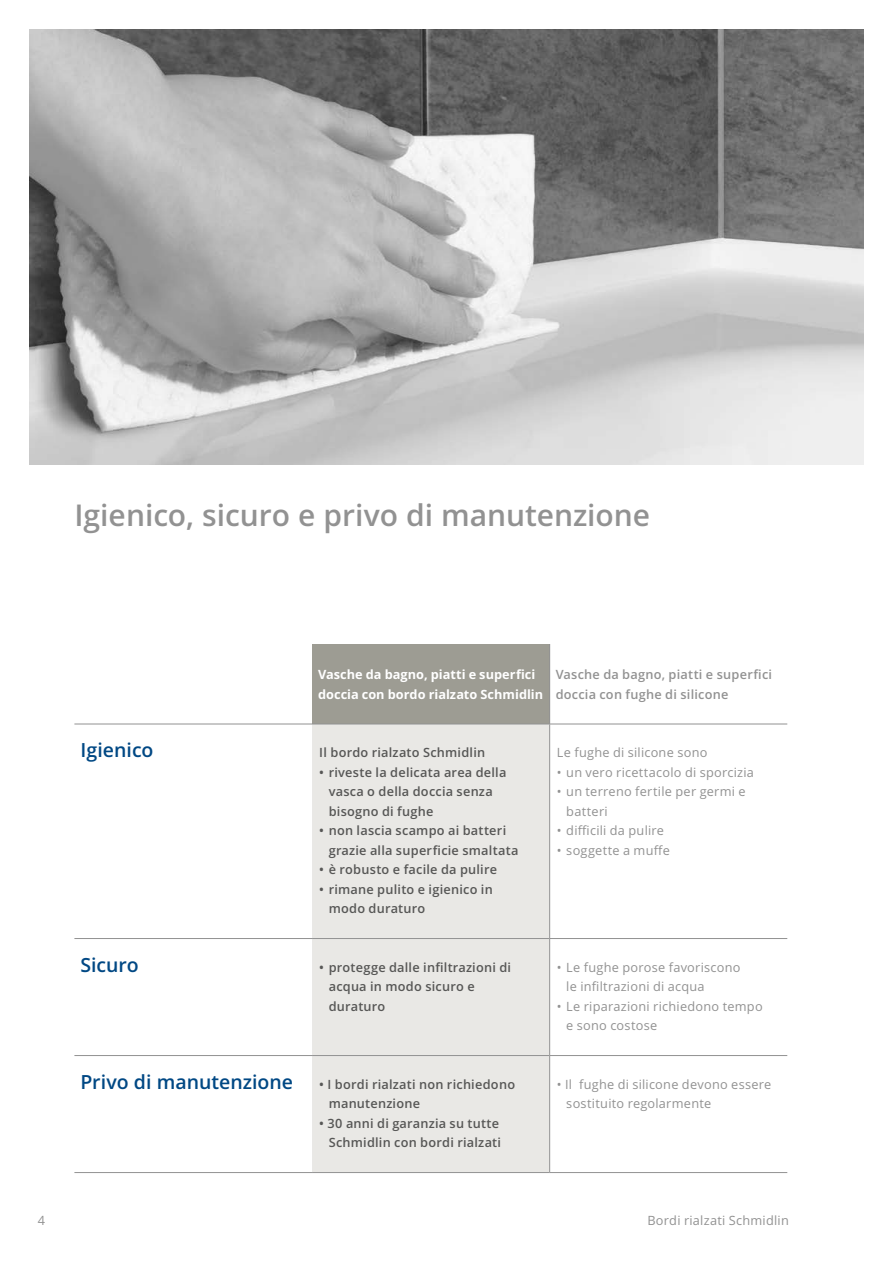
<style>
.page{position:relative;width:893px;height:1263px;background:#fff}
.page>*{position:absolute;margin:0;border:0;box-sizing:border-box;transform-origin:0 0}
.Titel_CGray7_20pt_SB{font:600 30px "Open Sans";color:#929292}
.Titel_1_1_Produktena{font:600 19.5px "Open Sans";color:#004884}
.Lauftext_Semibold_Ei{font:600 12.75px/19.5px "Open Sans";letter-spacing:.015em;color:#575756}
.Lauftext_Semibold_Ei-2{font:12.75px/19.5px "Open Sans";letter-spacing:.02em;color:#929292}
.Lauftext_Semibold{font:700 12.75px/19.5px "Open Sans";color:#fff}
.Lauftext_Semibold-2{font:600 12.75px/19.5px "Open Sans";letter-spacing:.02em;color:#929292}
</style>
<div class="page">
<img style="left:30px;top:30px;width:833px;height:434px">
<div style="left:312px;top:644px;width:238px;height:80px;background:#9d9c93"></div>
<div style="left:312px;top:725px;width:237px;height:447px;background:#e9e8e5"></div>
<hr style="left:74px;top:724px;width:238px;height:1px;background:#929292">
<hr style="left:312px;top:724px;width:238px;height:1px;background:#929292">
<hr style="left:550px;top:724px;width:237px;height:1px;background:#929292">
<hr style="left:74px;top:938px;width:238px;height:1px;background:#929292">
<hr style="left:312px;top:938px;width:238px;height:1px;background:#929292">
<hr style="left:550px;top:938px;width:237px;height:1px;background:#929292">
<hr style="left:549px;top:644px;width:1px;height:80px;background:#929292">
<hr style="left:549px;top:724px;width:1px;height:214px;background:#929292">
<hr style="left:549px;top:939px;width:1px;height:116px;background:#929292">
<hr style="left:74px;top:1055px;width:238px;height:1px;background:#929292">
<hr style="left:550px;top:1055px;width:237px;height:1px;background:#929292">
<hr style="left:549px;top:1056px;width:1px;height:116px;background:#929292">
<hr style="left:74px;top:1172px;width:238px;height:1px;background:#929292">
<hr style="left:550px;top:1172px;width:237px;height:1px;background:#929292">
<hr style="left:312px;top:1055px;width:238px;height:1px;background:#929292">
<hr style="left:312px;top:1172px;width:238px;height:1px;background:#929292">
<p class="Titel_CGray7_20pt_SB" style="left:74px;top:495px;width:577px">Igienico, sicuro e privo di manutenzione</p>
<p class="Lauftext_Semibold" style="left:318px;top:664px;width:227px">Vasche da bagno, piatti e superfici doccia con bordo rialzato Schmidlin</p>
<p class="Lauftext_Semibold-2" style="left:556px;top:664px;width:218px">Vasche da bagno, piatti e superfici doccia con fughe di silicone</p>
<p class="Titel_1_1_Produktena" style="left:80px;top:736px;width:75px">Igienico</p>
<p class="Lauftext_Semibold_Ei" style="left:319px;top:742px;width:167px">Il bordo rialzato Schmidlin</p>
<p class="Lauftext_Semibold_Ei" style="left:329px;top:762px;width:179px;text-indent:-9px">• riveste la delicata area della vasca o della doccia senza bisogno di fughe</p>
<p class="Lauftext_Semibold_Ei" style="left:329px;top:820px;width:191px;text-indent:-9px">• non lascia scampo ai batteri grazie alla superficie smaltata</p>
<p class="Lauftext_Semibold_Ei" style="left:319px;top:859px;width:179px">• è robusto e facile da pulire</p>
<p class="Lauftext_Semibold_Ei" style="left:329px;top:879px;width:166px;text-indent:-9px">• rimane pulito e igienico in modo duraturo</p>
<p class="Lauftext_Semibold_Ei-2" style="left:557px;top:742px;width:152px">Le fughe di silicone sono</p>
<p class="Lauftext_Semibold_Ei-2" style="left:557px;top:762px;width:198px">• un vero ricettacolo di sporcizia</p>
<p class="Lauftext_Semibold_Ei-2" style="left:566px;top:781px;width:181px;text-indent:-9px">• un terreno fertile per germi e batteri</p>
<p class="Lauftext_Semibold_Ei-2" style="left:557px;top:820px;width:109px">• difficili da pulire</p>
<p class="Lauftext_Semibold_Ei-2" style="left:557px;top:840px;width:115px">• soggette a muffe</p>
<p class="Titel_1_1_Produktena" style="left:80px;top:951px;width:60px">Sicuro</p>
<p class="Lauftext_Semibold_Ei" style="left:329px;top:957px;width:184px;text-indent:-9px">• protegge dalle infiltrazioni di acqua in modo sicuro e duraturo</p>
<p class="Lauftext_Semibold_Ei-2" style="left:566px;top:957px;width:176px;text-indent:-9px">• Le fughe porose favoriscono le infiltrazioni di acqua</p>
<p class="Lauftext_Semibold_Ei-2" style="left:566px;top:996px;width:198px;text-indent:-9px">• Le riparazioni richiedono tempo e sono costose</p>
<p class="Titel_1_1_Produktena" style="left:80px;top:1068px;width:214px">Privo di manutenzione</p>
<p class="Lauftext_Semibold_Ei" style="left:329px;top:1074px;width:188px;text-indent:-9px">• I bordi rialzati non richiedono manutenzione</p>
<p class="Lauftext_Semibold_Ei" style="left:319px;top:1113px;width:183px;text-align:right">• 30 anni di garanzia su tutte<br>Schmidlin con bordi rialzati</p>
<p class="Lauftext_Semibold_Ei-2" style="left:566px;top:1074px;width:207px;text-indent:-9px">• Il fughe di silicone devono essere sostituito regolarmente</p>
<p class="Lauftext_Semibold_Ei-2" style="left:38px;top:1210px;width:9px">4</p>
<p class="Lauftext_Semibold_Ei-2" style="left:647px;top:1210px;width:143px">Bordi rialzati Schmidlin</p>
</div>
